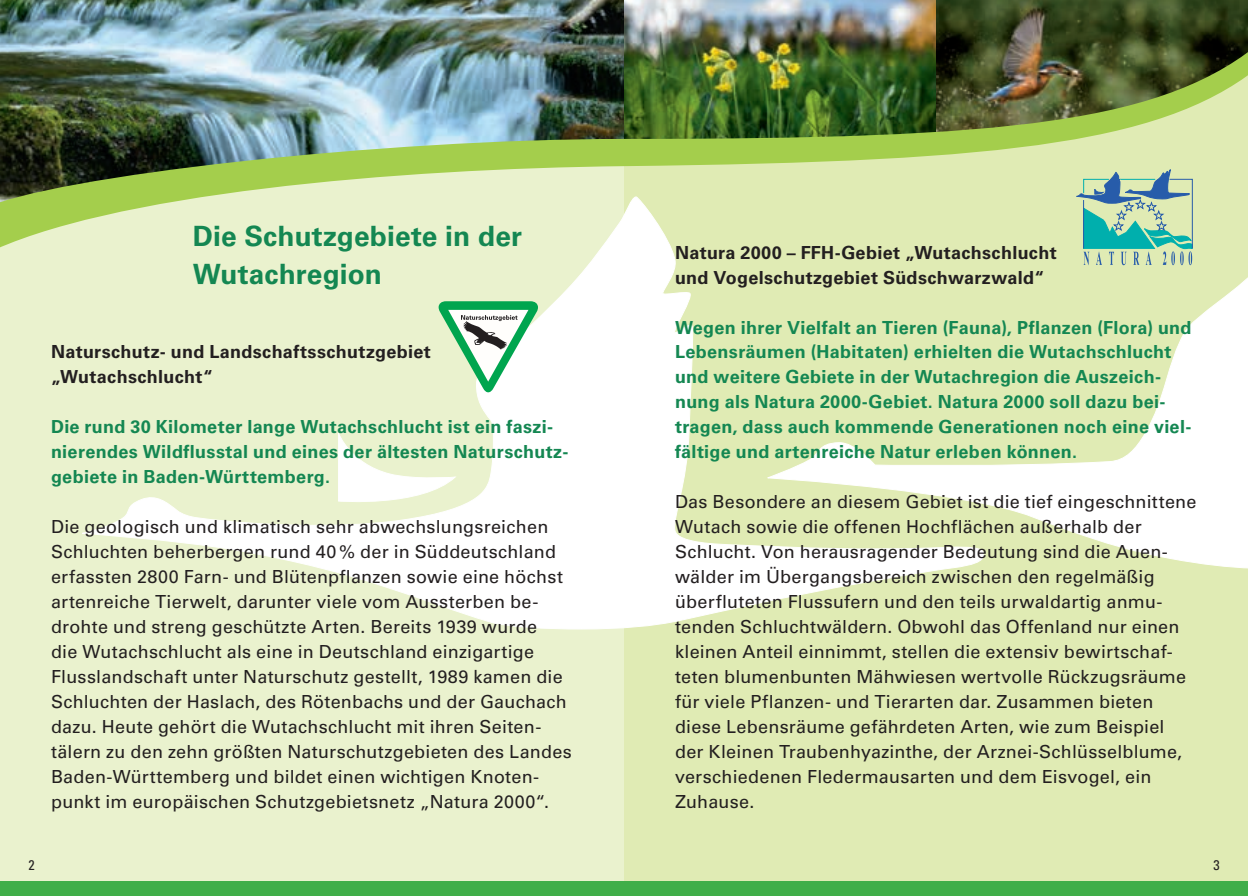
<style>
.page{position:relative;width:1248px;height:896px;background:#fff}
.page>*{position:absolute;margin:0;border:0;box-sizing:border-box;transform-origin:0 0}
.t1{font:700 28px/37.4px "Univers";letter-spacing:.005em;color:#148752}
.t2{font:18px/25px "Univers";letter-spacing:.015em;color:#231f20}
.t3{font:700 18px/25px "Univers";letter-spacing:.02em;color:#148752}
.t4{font:700 18px/25px "Univers";letter-spacing:.02em;color:#231f20}
.t5{font:condensed 14px "Univers";color:#231f20}
</style>
<div class="page">
<div style="left:0;top:0;width:1247px;height:896px;background:#eaf2ce"></div>
<div style="left:624px;top:0;width:623px;height:896px;background:#e0ebb4"></div>
<svg style="left:82px;top:255px;width:858px;height:374px"></svg>
<svg style="left:766px;top:255px;width:481px;height:315px"></svg>
<svg style="left:337px;top:432px;width:119px;height:75px"></svg>
<img style="left:624px;top:0;width:311px;height:39px">
<img style="left:935px;top:0;width:312px;height:39px">
<img style="left:0;top:0;width:624px;height:39px">
<img style="left:0;top:39px;width:1247px;height:216px">
<div style="left:0;top:882px;width:1247px;height:14px;background:#40ae49"></div>
<svg style="left:438px;top:301px;width:100px;height:91px"></svg>
<svg style="left:1076px;top:170px;width:116px;height:95px"></svg>
<h1 class="t1" style="left:193px;top:218px;width:330px">Die Schutzgebiete in der<br>Wutachregion</h1>
<p class="t4" style="left:51px;top:340px;width:381px">Naturschutz- und Landschaftsschutzgebiet „Wutachschlucht“</p>
<p class="t3" style="left:51px;top:414px;width:519px">Die rund 30 Kilometer lange Wutachschlucht ist ein faszi&shy;nierendes Wildflusstal und eines der ältesten Naturschutz&shy;gebiete in Baden-Württemberg.</p>
<p class="t2" style="left:51px;top:514px;width:522px">Die geologisch und klimatisch sehr abwechslungsreichen Schluchten beherbergen rund 40 % der in Süddeutschland erfassten 2800 Farn- und Blütenpflanzen sowie eine höchst artenreiche Tierwelt, darunter viele vom Aussterben be&shy;drohte und streng geschützte Arten. Bereits 1939 wurde<br>die Wutachschlucht als eine in Deutschland einzigartige Flusslandschaft unter Naturschutz gestellt, 1989 kamen die Schluchten der Haslach, des Rötenbachs und der Gauchach dazu. Heute gehört die Wutachschlucht mit ihren Seiten&shy;tälern zu den zehn größten Naturschutzgebieten des Landes Baden-Württemberg und bildet einen wichtigen Knoten&shy;punkt im europäischen Schutzgebietsnetz „Natura 2000“.</p>
<p class="t5" style="left:28px;top:856px;width:8px">2</p>
<p class="t4" style="left:675px;top:240px;width:383px">Natura 2000 – FFH-Gebiet „Wutachschlucht und Vogelschutzgebiet Südschwarzwald“</p>
<p class="t3" style="left:675px;top:315px;width:518px">Wegen ihrer Vielfalt an Tieren (Fauna), Pflanzen (Flora) und Lebensräumen (Habitaten) erhielten die Wutachschlucht und weitere Gebiete in der Wutachregion die Auszeich&shy;nung als Natura 2000-Gebiet. Natura 2000 soll dazu bei&shy;tragen, dass auch kommende Generationen noch eine viel&shy;fältige und artenreiche Natur erleben können.</p>
<p class="t2" style="left:675px;top:489px;width:523px">Das Besondere an diesem Gebiet ist die tief eingeschnittene Wutach sowie die offenen Hochflächen außerhalb der Schlucht. Von herausragender Bedeutung sind die Auen&shy;wälder im Übergangsbereich zwischen den regelmäßig überfluteten Flussufern und den teils urwaldartig anmu&shy;tenden Schluchtwäldern. Obwohl das Offenland nur einen kleinen Anteil einnimmt, stellen die extensiv bewirtschaf&shy;teten blumenbunten Mähwiesen wertvolle Rückzugsräume für viele Pflanzen- und Tierarten dar. Zusammen bieten diese Lebensräume gefährdeten Arten, wie zum Beispiel der Kleinen Traubenhyazinthe, der Arznei-Schlüsselblume, verschiedenen Fledermausarten und dem Eisvogel, ein Zuhause.</p>
<p class="t5" style="left:1213px;top:856px;width:8px">3</p>
</div>
